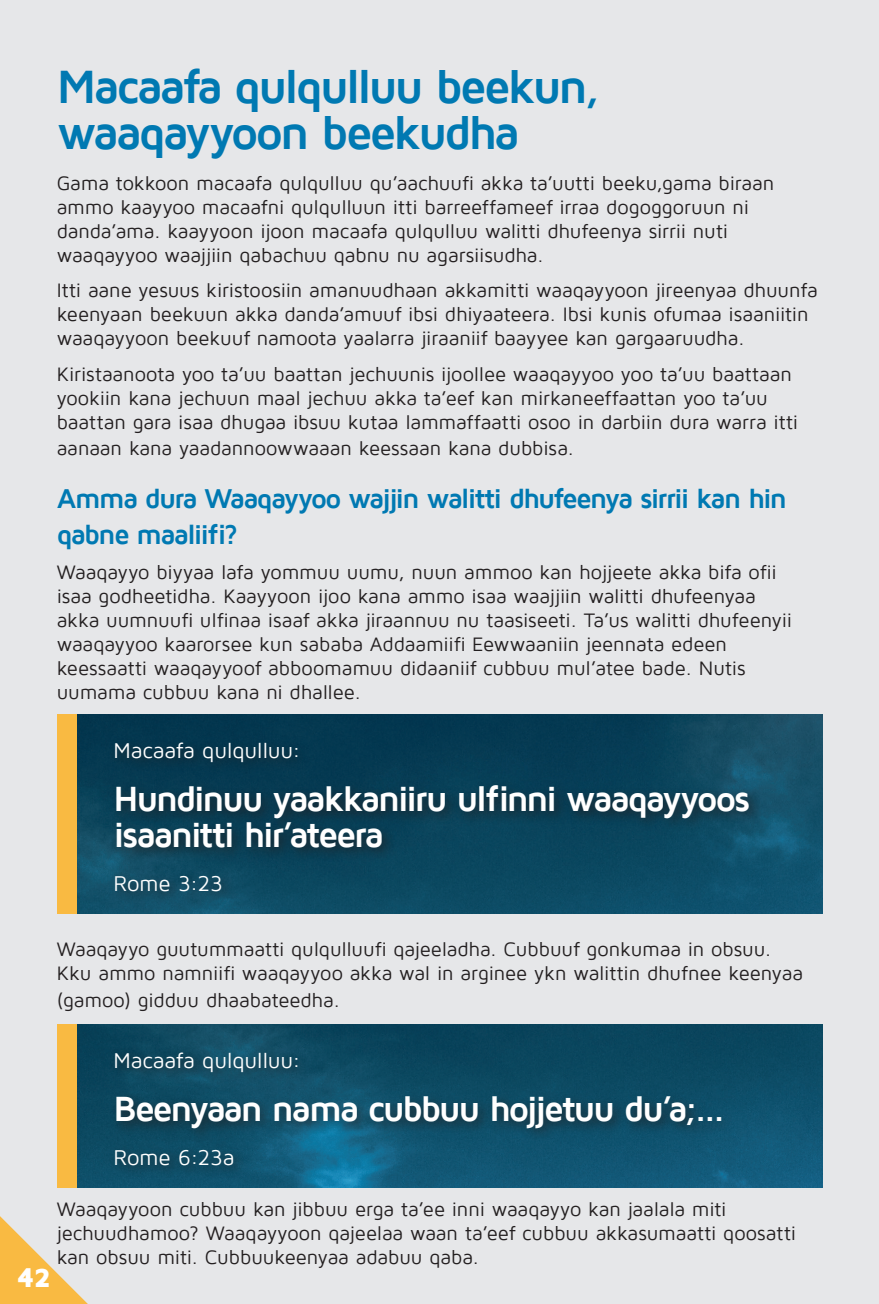
<style>
.page{position:relative;width:879px;height:1304px;background:#e6e7e9}
.page>*{position:absolute;margin:0;border:0;box-sizing:border-box;transform-origin:0 0}
.Sub_Heading{font:700 48px/46px "Maven Pro";letter-spacing:-.07em;color:#0079b2}
.Sub_Heading_2{font:700 36px/36px "Maven Pro";letter-spacing:-.065em;color:#fff}
.Sub_Heading_2-2{font:700 28px/36px "Maven Pro";letter-spacing:-.065em;color:#0079b2}
.t1{font:900 28px "Maven Pro";color:#fff}
.t2{font:22px "Maven Pro";letter-spacing:-.015em;color:#fff}
.t3{font:20px/24px "Maven Pro";letter-spacing:-.005em;color:#231f20}
</style>
<div class="page">
<img style="left:77px;top:714px;width:745px;height:199px">
<img style="left:77px;top:1025px;width:745px;height:162px">
<div style="left:109px;top:736px;width:654px;height:169px;background:#231f20;opacity:.75"></div>
<div style="left:109px;top:1046px;width:626px;height:133px;background:#231f20;opacity:.75"></div>
<div style="left:57px;top:714px;width:20px;height:199px;background:#f9ba42"></div>
<div style="left:57px;top:1024px;width:20px;height:163px;background:#f9ba42"></div>
<svg style="left:0;top:1216px;width:88px;height:88px"></svg>
<p class="Sub_Heading" style="left:57px;top:64px;width:545px">Macaafa qulqulluu beekun, waaqayyoon beekudha</p>
<p class="t3" style="left:57px;top:172px;width:719px">Gama tokkoon macaafa qulqulluu qu’aachuufi akka ta’uutti beeku,gama biraan ammo kaayyoo macaafni qulqulluun itti barreeffameef irraa dogoggoruun ni danda’ama. kaayyoon ijoon macaafa qulqulluu walitti dhufeenya sirrii nuti waaqayyoo waajjiin qabachuu qabnu nu agarsiisudha.</p>
<p class="t3" style="left:57px;top:279px;width:762px">Itti aane yesuus kiristoosiin amanuudhaan akkamitti waaqayyoon jireenyaa dhuunfa keenyaan beekuun akka danda’amuuf ibsi dhiyaateera. Ibsi kunis ofumaa isaaniitin waaqayyoon beekuuf namoota yaalarra jiraaniif baayyee kan gargaaruudha.</p>
<p class="t3" style="left:57px;top:362px;width:743px">Kiristaanoota yoo ta’uu baattan jechuunis ijoollee waaqayyoo yoo ta’uu baattaan yookiin kana jechuun maal jechuu akka ta’eef kan mirkaneeffaattan yoo ta’uu baattan gara isaa dhugaa ibsuu kutaa lammaffaatti osoo in darbiin dura warra itti</p>
<p class="t3" style="left:57px;top:437px;width:519px">aanaan kana yaadannoowwaaan keessaan kana dubbisa.</p>
<p class="Sub_Heading_2-2" style="left:57px;top:481px;width:732px">Amma dura Waaqayyoo wajjin walitti dhufeenya sirrii kan hin qabne maaliifi?</p>
<p class="t3" style="left:57px;top:561px;width:737px">Waaqayyo biyyaa lafa yommuu uumu, nuun ammoo kan hojjeete akka bifa ofii isaa godheetidha. Kaayyoon ijoo kana ammo isaa waajjiin walitti dhufeenyaa akka uumnuufi ulfinaa isaaf akka jiraannuu nu taasiseeti. Ta’us walitti dhufeenyii waaqayyoo kaarorsee kun sababa Addaamiifi Eewwaaniin jeennata edeen keessaatti waaqayyoof abboomamuu didaaniif cubbuu mul’atee bade. Nutis uumama cubbuu kana ni dhallee.</p>
<p class="t2" style="left:113px;top:739px;width:189px">Macaafa qulqulluu:</p>
<p class="Sub_Heading_2" style="left:113px;top:781px;width:638px">Hundinuu yaakkaniiru ulfinni waaqayyoos isaanitti hir’ateera</p>
<p class="t2" style="left:113px;top:872px;width:111px">Rome 3:23</p>
<p class="t3" style="left:57px;top:938px;width:748px">Waaqayyo guutummaatti qulqulluufi qajeeladha. Cubbuuf gonkumaa in obsuu.<br>Kku ammo namniifi waaqayyoo akka wal in arginee ykn walittin dhufnee keenyaa</p>
<p class="t3" style="left:57px;top:988px;width:285px">(gamoo) gidduu dhaabateedha.</p>
<p class="t2" style="left:113px;top:1049px;width:189px">Macaafa qulqulluu:</p>
<p class="Sub_Heading_2" style="left:113px;top:1092px;width:613px">Beenyaan nama cubbuu hojjetuu du’a;…</p>
<p class="t2" style="left:113px;top:1146px;width:123px">Rome 6:23a</p>
<p class="t3" style="left:57px;top:1197px;width:741px">Waaqayyoon cubbuu kan jibbuu erga ta’ee inni waaqayyo kan jaalala miti jechuudhamoo? Waaqayyoon qajeelaa waan ta’eef cubbuu akkasumaatti qoosatti kan obsuu miti. Cubbuukeenyaa adabuu qaba.</p>
<h3 class="t1" style="left:17px;top:1262px;width:36px">42</h3>
</div>
